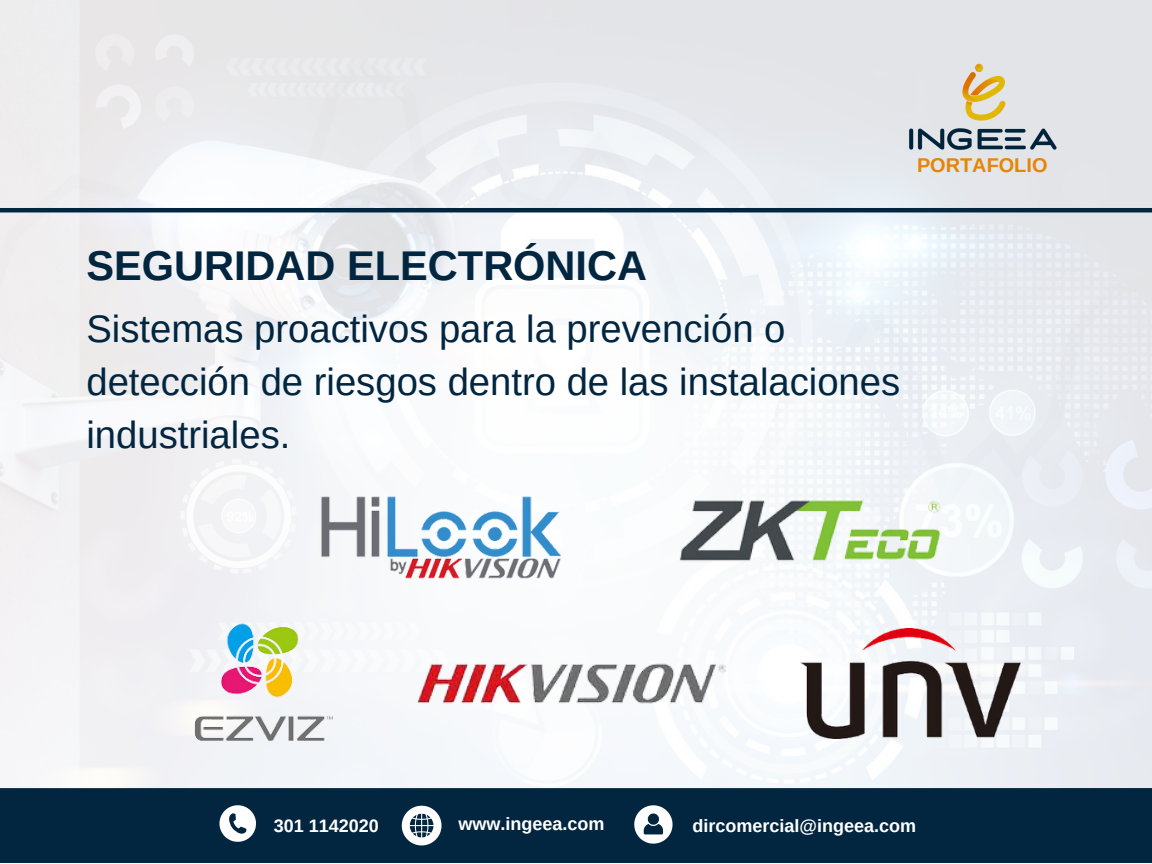
<style>
.page{position:relative;width:1152px;height:864px;background:#fff}
.page>*{position:absolute;margin:0;border:0;box-sizing:border-box;transform-origin:0 0}
.t1{font:700 41.55px "Arimo";color:#022640}
.t2{font:38.25px/52.8px "Arimo";color:#022640}
.t3{font:700 19.95px "Arimo";color:#e78504}
.t4{font:700 18px "Arimo";color:#fff}
</style>
<div class="page">
<div style="left:0;top:788px;width:1152px;height:75px;background:#022640"></div>
<svg style="left:220px;top:805px;width:36px;height:37px"></svg>
<svg style="left:402px;top:806px;width:39px;height:39px"></svg>
<svg style="left:634px;top:805px;width:39px;height:38px"></svg>
<img style="left:180px;top:580px;width:166px;height:207px">
<img style="left:309px;top:494px;width:264px;height:87px">
<img style="left:384px;top:636px;width:376px;height:117px">
<img style="left:637px;top:475px;width:345px;height:125px">
<img style="left:800px;top:628px;width:221px;height:111px">
<img style="left:899px;top:59px;width:166px;height:97px">
<hr style="left:0;top:208px;width:1152px;height:4px;background:#022640">
<p class="t3" style="left:917px;top:154px;width:132px">PORTAFOLIO</p>
<p class="t1" style="left:86px;top:242px;width:562px">SEGURIDAD ELECTRÓNICA</p>
<p class="t2" style="left:86px;top:302px;width:815px">Sistemas proactivos para la prevención o detección de riesgos dentro de las instalaciones industriales.</p>
<p class="t4" style="left:274px;top:815px;width:107px">301 1142020</p>
<p class="t4" style="left:458px;top:813px;width:148px">www.ingeea.com</p>
<h3 class="t4" style="left:693px;top:815px;width:225px">dircomercial@ingeea.com</h3>
</div>
